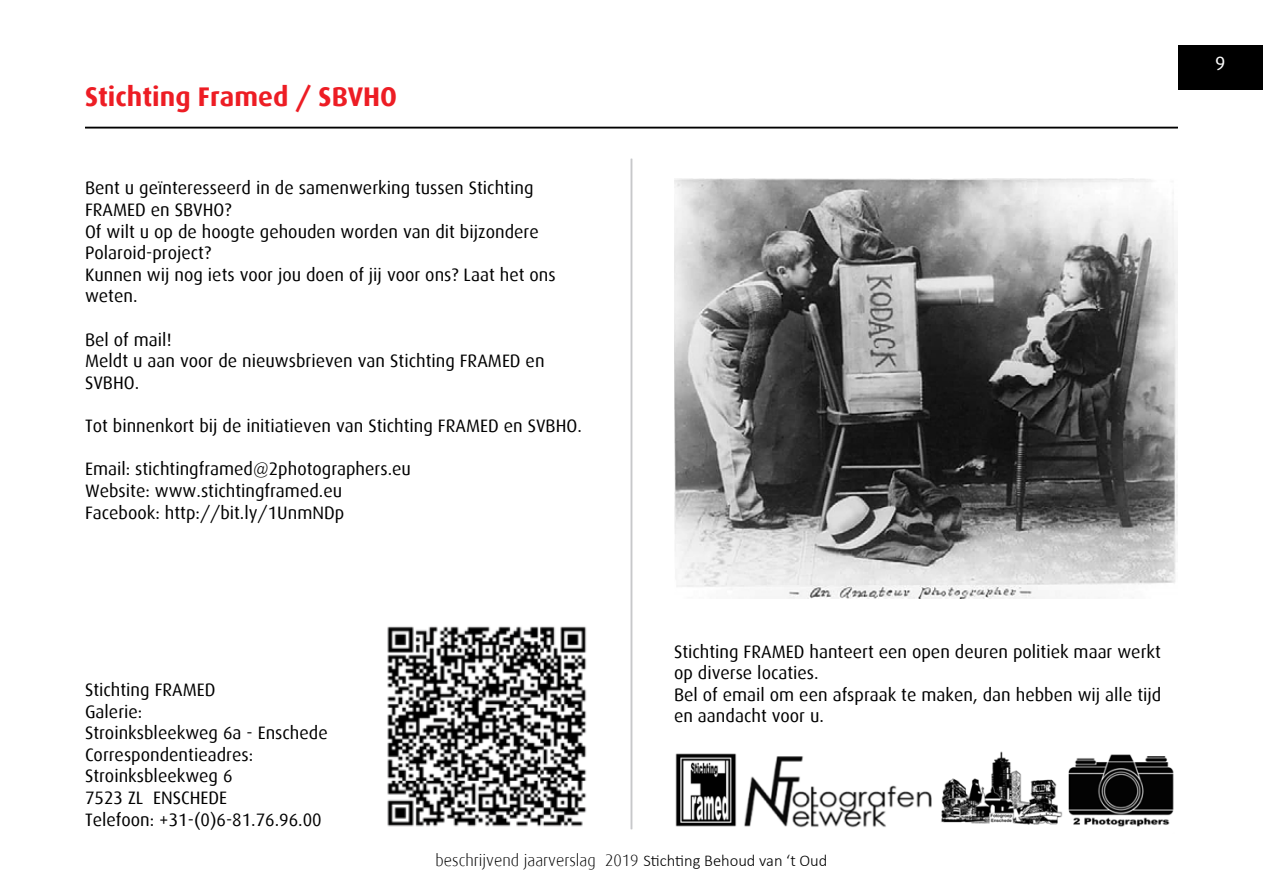
<style>
.page{position:relative;width:1263px;height:893px;background:#fff}
.page>*{position:absolute;margin:0;border:0;box-sizing:border-box;transform-origin:0 0}
.t1{font:700 27px "Dax";color:#ed1d24}
.t2{font:19.5px "Dax";color:#fff}
.t3{font:18px/21.6px "Dax";color:#000}
.t4{font:300 16.5px "Dax";color:#000}
.s1{font-family:"Calibri"}
</style>
<div class="page">
<div style="left:1178px;top:45px;width:85px;height:45px;background:#000"></div>
<hr style="left:631px;top:159px;width:1px;height:670px;background:#c7c8ca">
<hr style="left:85px;top:127px;width:1093px;height:1px;background:#000">
<img style="left:675px;top:751px;width:499px;height:77px">
<img style="left:387px;top:626px;width:200px;height:201px">
<img style="left:674px;top:179px;width:504px;height:419px">
<h1 class="t1" style="left:85px;top:82px;width:314px">Stichting Framed / SBVHO</h1>
<p class="t3" style="left:85px;top:178px;width:472px">Bent u geïnteresseerd in de samenwerking tussen Stichting FRAMED en SBVHO?<br>Of wilt u op de hoogte gehouden worden van dit bijzondere Polaroid-project?<br>Kunnen wij nog iets voor jou doen of jij voor ons? Laat het ons weten.</p>
<p class="t3" style="left:85px;top:329px;width:461px">Bel of mail!<br>Meldt u aan voor de nieuwsbrieven van Stichting FRAMED en<br>SVBHO.</p>
<p class="t3" style="left:85px;top:415px;width:498px">Tot binnenkort bij de initiatieven van Stichting FRAMED en SVBHO.</p>
<p class="t3" style="left:85px;top:458px;width:327px">Email: stichtingframed@2photographers.eu<br>Website: www.stichtingframed.eu<br>Facebook: http://bit.ly/1UnmNDp</p>
<p class="t3" style="left:85px;top:679px;width:244px">Stichting FRAMED<br>Galerie:<br>Stroinksbleekweg 6a - Enschede<br>Correspondentieadres:<br>Stroinksbleekweg 6<br>7523 ZL ENSCHEDE<br>Telefoon: +31-(0)6-81.76.96.00</p>
<p class="t3" style="left:674px;top:641px;width:489px">Stichting FRAMED hanteert een open deuren politiek maar werkt op diverse locaties.<br>Bel of email om een afspraak te maken, dan hebben wij alle tijd en aandacht voor u.</p>
<p class="t4" style="left:436px;top:851px;width:393px">beschrijvend jaarverslag 2019 <span class="s1">Stichting Behoud van ‘t Oud</span></p>
<p class="t2" style="left:1215px;top:53px;width:12px">9</p>
</div>
